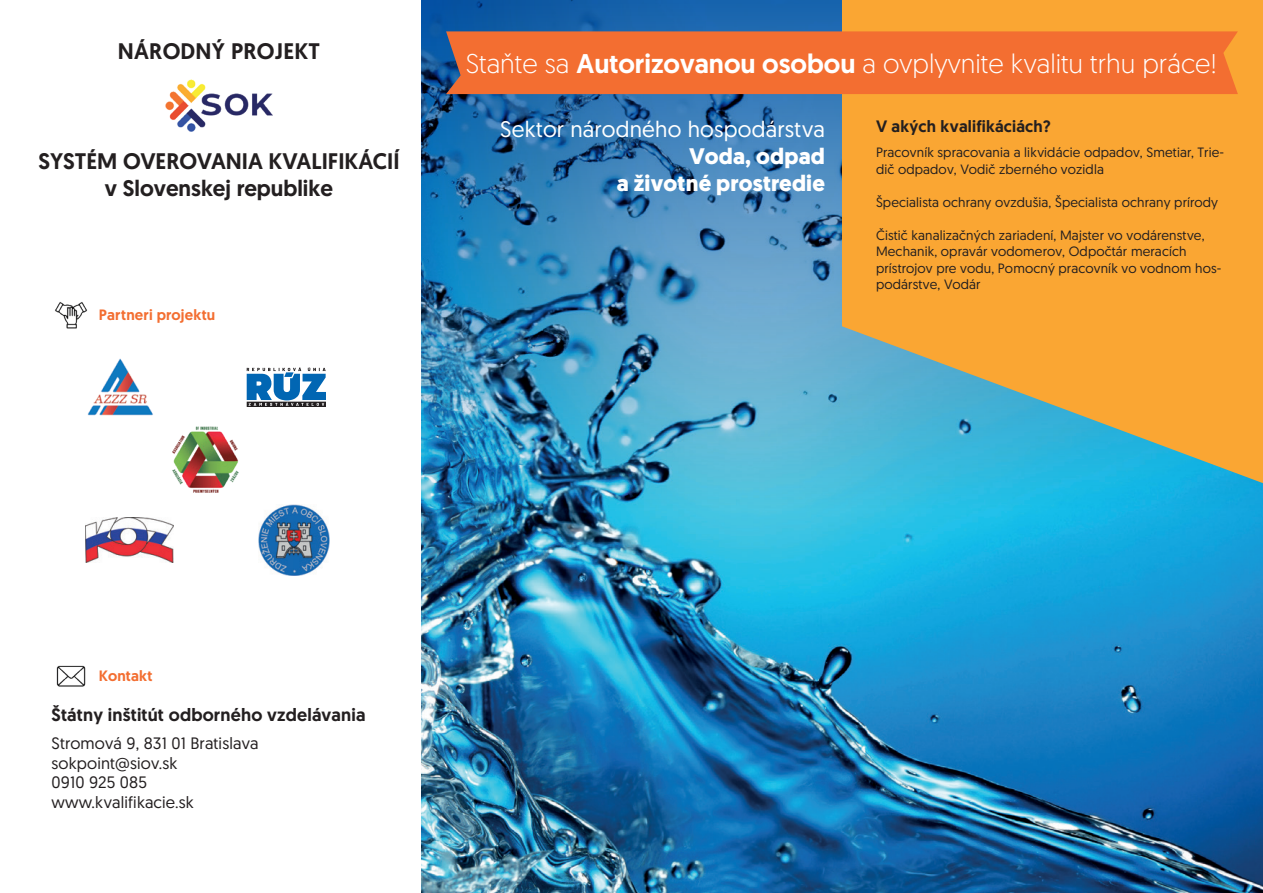
<style>
.page{position:relative;width:1263px;height:893px;background:#fff}
.page>*{position:absolute;margin:0;border:0;box-sizing:border-box;transform-origin:0 0}
.t1{font:300 27px "Geomanist";color:#fff}
.t2{font:500 22.5px/27px "Geomanist";color:#231f20;text-align:center}
.t3{font:700 22.5px/27px "Geomanist";letter-spacing:.01em;color:#fff;text-align:right}
.Subtitle{font:500 18px "Geomanist";letter-spacing:.01em;color:#231f20}
.Text{font:16.5px/19.5px "Geomanist";letter-spacing:.01em;color:#231f20}
.Subtitle-2{font:500 16.5px "Geomanist";letter-spacing:.01em;color:#231f20}
.Subtitle_Small{font:500 15px "Geomanist";letter-spacing:.01em;color:#f36e31}
.Text-2{font:13.5px/16.5px "Geomanist";letter-spacing:.01em;color:#231f20}
.s1{font-weight:500}
.s2{font-weight:400}
</style>
<div class="page">
<img style="left:421px;top:508px;width:842px;height:385px">
<img style="left:421px;top:0;width:842px;height:508px">
<svg style="left:842px;top:323px;width:421px;height:160px;background:#9dac84"></svg>
<div style="left:842px;top:0;width:421px;height:323px;background:#faa633"></div>
<svg style="left:247px;top:367px;width:79px;height:40px"></svg>
<img style="left:172px;top:427px;width:67px;height:65px">
<img style="left:87px;top:358px;width:66px;height:58px">
<img style="left:85px;top:518px;width:89px;height:45px">
<img style="left:259px;top:505px;width:70px;height:70px">
<img style="left:55px;top:302px;width:33px;height:27px">
<img style="left:56px;top:665px;width:30px;height:22px">
<div style="left:446px;top:31px;width:792px;height:63px;background:#f36e31"></div>
<img style="left:166px;top:80px;width:106px;height:51px">
<p class="t2" style="left:118px;top:38px;width:204px">NÁRODNÝ PROJEKT</p>
<p class="t2" style="left:38px;top:147px;width:363px">SYSTÉM OVEROVANIA KVALIFIKÁCIÍ v Slovenskej republike</p>
<p class="Subtitle_Small" style="left:99px;top:305px;width:118px">Partneri projektu</p>
<p class="t1" style="left:466px;top:46px;width:753px">Staňte sa <span class="s1">Autorizovanou osobou</span> a ovplyvnite kvalitu trhu práce!</p>
<p class="t3" style="left:500px;top:115px;width:326px"><span class="s2">Sektor národného hospodárstva<br></span>Voda, odpad<br>a životné prostredie</p>
<p class="Subtitle-2" style="left:876px;top:115px;width:176px">V akých kvalifikáciách?</p>
<p class="Text-2" style="left:876px;top:144px;width:350px">Pracovník spracovania a likvidácie odpadov, Smetiar, Trie&shy;dič odpadov, Vodič zberného vozidla</p>
<p class="Text-2" style="left:876px;top:193px;width:344px">Špecialista ochrany ovzdušia, Špecialista ochrany prírody</p>
<p class="Text-2" style="left:876px;top:226px;width:347px">Čistič kanalizačných zariadení, Majster vo vodárenstve, Mechanik, opravár vodomerov, Odpočtár meracích prístrojov pre vodu, Pomocný pracovník vo vodnom hos&shy;podárstve, Vodár</p>
<p class="Subtitle_Small" style="left:99px;top:666px;width:55px">Kontakt</p>
<p class="Subtitle" style="left:52px;top:703px;width:315px">Štátny inštitút odborného vzdelávania</p>
<p class="Text" style="left:52px;top:733px;width:208px">Stromová 9, 831 01 Bratislava sokpoint@siov.sk<br>0910 925 085 www.kvalifikacie.sk</p>
</div>
